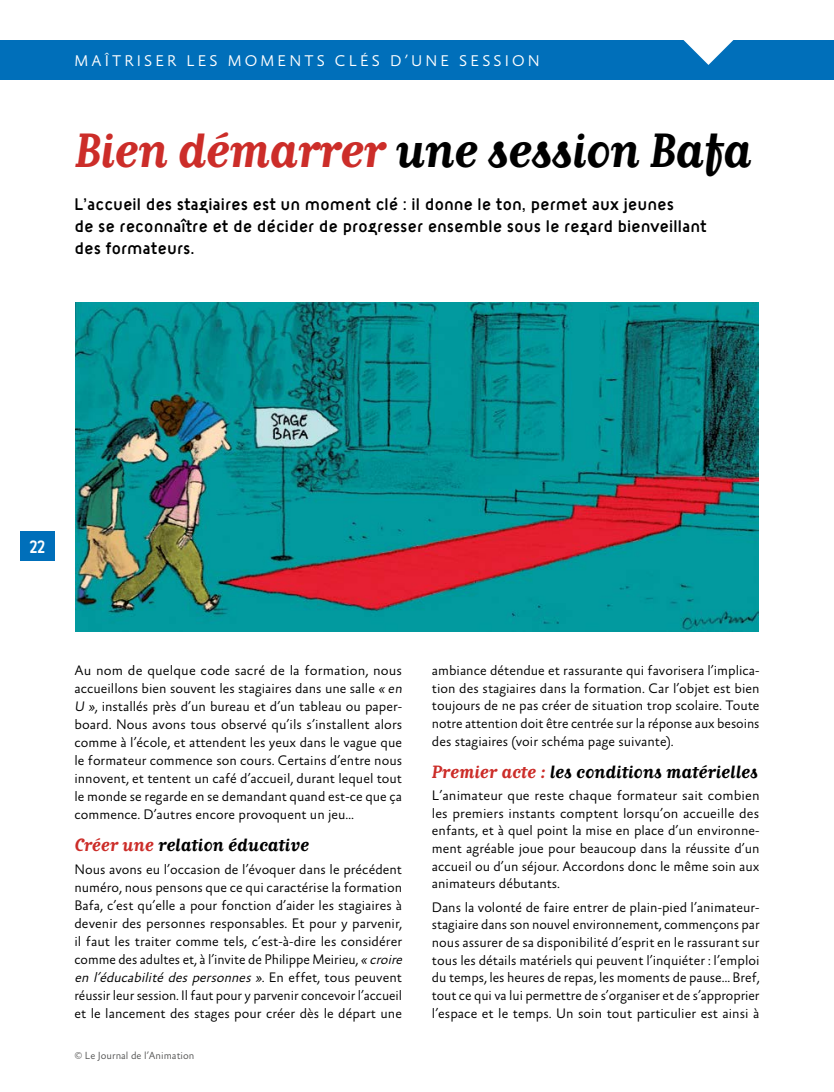
<style>
.page{position:relative;width:834px;height:1092px;background:#fff}
.page>*{position:absolute;margin:0;border:0;box-sizing:border-box;transform-origin:0 0}
.t1{font:700 47.25px "Matrix Script";letter-spacing:-.02em;color:#000}
.t2{font:700 18.38px "A Udimat";color:#fff}
.t3{font:17.5px/21.9px "Target";color:#000}
.t4{font:700 17.5px "Matrix Script";color:#000}
.t5{font:300 15.75px "Absara Sans TF";letter-spacing:.2em;color:#fff}
.t6{font:300 14px/17.8px "Absara Sans TF";color:#000;text-align:justify}
.t7{font:300 10.5px "Absara Sans";color:#565655}
.s1{color:#cc2d29}
.s2{font-style:italic}
</style>
<div class="page">
<div style="left:0;top:40px;width:833px;height:39px;background:#006fba"></div>
<svg style="left:683px;top:40px;width:51px;height:25px"></svg>
<div style="left:20px;top:531px;width:35px;height:29px;background:#006fba"></div>
<img style="left:75px;top:303px;width:683px;height:328px">
<p class="t5" style="left:74px;top:52px;width:467px">MAÎTRISER LES MOMENTS CLéS D’UNE SESSION</p>
<h1 class="t1" style="left:74px;top:121px;width:678px"><span class="s1">Bien démarrer</span> une session Bafa</h1>
<p class="t3" style="left:74px;top:193px;width:633px">L’accueil des stagiaires est un moment clé : il donne le ton, permet aux jeunes<br>de se reconnaître et de décider de progresser ensemble sous le regard bienveillant des formateurs.</p>
<h2 class="t2" style="left:29px;top:536px;width:17px">22</h2>
<p class="t6" style="left:74px;top:662px;width:331px;text-align:left">Au nom de quelque code sacré de la formation, nous accueillons bien souvent les stagiaires dans une salle « en U », installés près d’un bureau et d’un tableau ou paper&shy;board. Nous avons tous observé qu’ils s’installent alors comme à l’école, et attendent les yeux dans le vague que le formateur commence son cours. Certains d’entre nous innovent, et tentent un café d’accueil, durant lequel tout le monde se regarde en se demandant quand est-ce que ça commence. D’autres encore provoquent un jeu…</p>
<p class="t4" style="left:74px;top:834px;width:236px"><span class="s1">Créer une</span> relation éducative</p>
<p class="t6" style="left:74px;top:861px;width:332px;text-align:left">Nous avons eu l’occasion de l’évoquer dans le précédent numéro, nous pensons que ce qui caractérise la formation Bafa, c’est qu’elle a pour fonction d’aider les stagiaires à devenir des personnes responsables. Et pour y parvenir, il faut les traiter comme tels, c’est-à-dire les considérer comme des adultes et, à l’invite de Philippe Meirieu, « <span class="s2">croire en l’éducabilité des personnes</span> ». E n e ffe t, to u s p e u ve n t réussir leur session. Il faut pour y parvenir concevoir l’accueil et le lancement des stages pour créer dès le départ une</p>
<p class="t7" style="left:74px;top:1049px;width:121px">© Le Journal de l’Animation</p>
<p class="t6" style="left:432px;top:662px;width:329px">ambiance détendue et rassurante qui favorisera l’implica&shy;tion des stagiaires dans la formation. Car l’objet est bien toujours de ne pas créer de situation trop scolaire. Toute notre attention doit être centrée sur la réponse aux besoins des stagiaires (voir schéma page suivante).</p>
<p class="t4" style="left:432px;top:761px;width:327px"><span class="s1">Premier acte :</span> les conditions matérielles</p>
<p class="t6" style="left:432px;top:787px;width:329px">L’animateur que reste chaque formateur sait combien les premiers instants comptent lorsqu’on accueille des enfants, et à quel point la mise en place d’un environne&shy;ment agréable joue pour beaucoup dans la réussite d’un accueil ou d’un séjour. Accordons donc le même soin aux animateurs débutants.</p>
<p class="t6" style="left:432px;top:898px;width:329px">Dans la volonté de faire entrer de plain-pied l’animateur&shy;stagiaire dans son nouvel environnement, commençons par nous assurer de sa disponibilité d’esprit en le rassurant sur tous les détails matériels qui peuvent l’inquiéter : l’emploi du temps, les heures de repas, les moments de pause… Bref, tout ce qui va lui permettre de s’organiser et de s’approprier l’espace et le temps. Un soin tout particulier est ainsi à</p>
</div>
